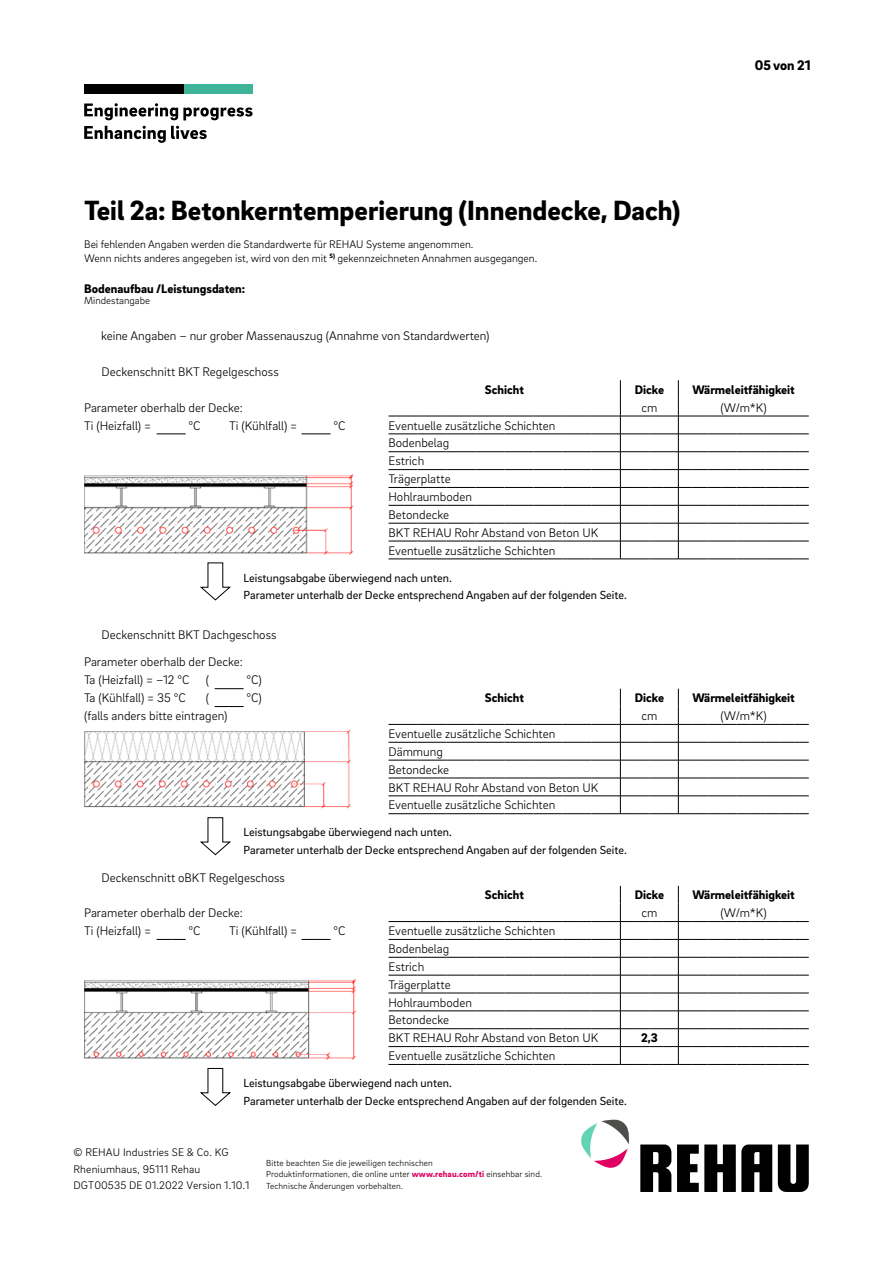
<style>
.page{position:relative;width:893px;height:1263px;background:#fff}
.page>*{position:absolute;margin:0;border:0;box-sizing:border-box;transform-origin:0 0}
.t1{font:900 28.5px "Brix Sans";color:#000}
.t2{font:900 14.25px "Brix Sans";color:#000}
.t3{font:300 12.75px/17.9px "Brix Sans";color:#000}
.t4{font:900 12.75px "Brix Sans";color:#000}
.t5{font:12px/17.9px "Brix Sans";color:#000}
.t6{font:300 11.25px/16.4px "Brix Sans";color:#000}
.t7{font:300 10.5px "Brix Sans";color:#000}
.t8{font:300 9px/11.2px "Brix Sans";letter-spacing:.01em;color:#000}
.s1{font-weight:900;color:#dd0060}
</style>
<div class="page">
<svg style="left:157px;top:434px;width:29px;height:1px"></svg>
<svg style="left:302px;top:434px;width:29px;height:1px"></svg>
<svg style="left:215px;top:688px;width:29px;height:1px"></svg>
<svg style="left:157px;top:939px;width:29px;height:1px"></svg>
<svg style="left:302px;top:939px;width:29px;height:1px"></svg>
<svg style="left:215px;top:706px;width:29px;height:1px"></svg>
<svg style="left:388px;top:380px;width:421px;height:180px"></svg>
<svg style="left:388px;top:689px;width:421px;height:125px"></svg>
<svg style="left:388px;top:886px;width:421px;height:179px"></svg>
<img style="left:84px;top:474px;width:270px;height:81px">
<svg style="left:200px;top:562px;width:31px;height:39px"></svg>
<img style="left:84px;top:729px;width:267px;height:80px">
<svg style="left:200px;top:817px;width:31px;height:39px"></svg>
<img style="left:84px;top:979px;width:272px;height:81px">
<svg style="left:200px;top:1068px;width:31px;height:38px"></svg>
<svg style="left:581px;top:1119px;width:48px;height:49px"></svg>
<svg style="left:640px;top:1144px;width:31px;height:48px"></svg>
<svg style="left:677px;top:1144px;width:95px;height:48px"></svg>
<svg style="left:778px;top:1144px;width:31px;height:48px"></svg>
<svg style="left:84px;top:126px;width:123px;height:17px"></svg>
<svg style="left:84px;top:103px;width:169px;height:17px"></svg>
<div style="left:183px;top:84px;width:70px;height:10px;background:#3db497"></div>
<div style="left:84px;top:84px;width:99px;height:10px;background:#000"></div>
<p class="t2" style="left:755px;top:56px;width:57px">05 von 21</p>
<h1 class="t1" style="left:84px;top:191px;width:598px">Teil 2a: Betonkerntemperierung (Innendecke, Dach)</h1>
<p class="t6" style="left:84px;top:237px;width:455px;line-height:13.5px">Bei fehlenden Angaben werden die Standardwerte für REHAU Systeme angenommen.<br>Wenn nichts anderes angegeben ist, wird von den mit <sup>S)</sup> gekennzeichneten Annahmen ausgegangen.</p>
<p class="t4" style="left:84px;top:280px;width:163px">Bodenaufbau /Leistungsdaten:</p>
<p class="t7" style="left:84px;top:293px;width:67px">Mindestangabe</p>
<p class="t3" style="left:101px;top:326px;width:390px">keine Angaben – nur grober Massenauszug (Annahme von Standardwerten)</p>
<p class="t3" style="left:102px;top:362px;width:179px">Deckenschnitt BKT Regelgeschoss</p>
<p class="t4" style="left:485px;top:381px;width:41px">Schicht</p>
<p class="t4" style="left:635px;top:381px;width:31px">Dicke</p>
<p class="t4" style="left:692px;top:381px;width:104px">Wärmeleitfähigkeit</p>
<p class="t3" style="left:84px;top:398px;width:160px">Parameter oberhalb der Decke:</p>
<p class="t3" style="left:641px;top:398px;width:18px">cm</p>
<p class="t3" style="left:720px;top:398px;width:48px">(W/m*K)</p>
<p class="t3" style="left:84px;top:416px;width:69px">Ti (Heizfall) =</p>
<p class="t3" style="left:188px;top:416px;width:14px">°C</p>
<p class="t3" style="left:229px;top:416px;width:70px">Ti (Kühlfall) =</p>
<p class="t3" style="left:333px;top:416px;width:14px">°C</p>
<p class="t3" style="left:388px;top:416px;width:211px">Eventuelle zusätzliche Schichten<br>Bodenbelag<br>Estrich<br>Trägerplatte<br>Hohlraumboden<br>Betondecke<br>BKT REHAU Rohr Abstand von Beton UK<br>Eventuelle zusätzliche Schichten</p>
<p class="t5" style="left:244px;top:568px;width:385px">Leistungsabgabe überwiegend nach unten.<br>Parameter unterhalb der Decke entsprechend Angaben auf der folgenden Seite.</p>
<p class="t3" style="left:84px;top:621px;width:194px;line-height:27px;text-indent:17px">Deckenschnitt BKT Dachgeschoss<br>Parameter oberhalb der Decke:</p>
<p class="t3" style="left:84px;top:671px;width:107px">Ta (Heizfall) = –12 °C</p>
<p class="t3" style="left:206px;top:671px;width:5px">(</p>
<p class="t3" style="left:246px;top:671px;width:17px">°C)</p>
<p class="t3" style="left:84px;top:688px;width:103px">Ta (Kühlfall) = 35 °C</p>
<p class="t3" style="left:206px;top:688px;width:5px">(</p>
<p class="t3" style="left:246px;top:688px;width:17px">°C)</p>
<p class="t4" style="left:485px;top:689px;width:41px">Schicht</p>
<p class="t4" style="left:635px;top:689px;width:31px">Dicke</p>
<p class="t4" style="left:692px;top:689px;width:104px">Wärmeleitfähigkeit</p>
<p class="t3" style="left:84px;top:706px;width:145px">(falls anders bitte eintragen)</p>
<p class="t3" style="left:641px;top:706px;width:18px">cm</p>
<p class="t3" style="left:720px;top:706px;width:48px">(W/m*K)</p>
<p class="t3" style="left:388px;top:724px;width:211px">Eventuelle zusätzliche Schichten<br>Dämmung<br>Betondecke<br>BKT REHAU Rohr Abstand von Beton UK<br>Eventuelle zusätzliche Schichten</p>
<p class="t5" style="left:244px;top:823px;width:385px">Leistungsabgabe überwiegend nach unten.<br>Parameter unterhalb der Decke entsprechend Angaben auf der folgenden Seite.</p>
<p class="t3" style="left:102px;top:868px;width:185px">Deckenschnitt oBKT Regelgeschoss</p>
<p class="t4" style="left:485px;top:887px;width:41px">Schicht</p>
<p class="t4" style="left:635px;top:887px;width:31px">Dicke</p>
<p class="t4" style="left:692px;top:887px;width:104px">Wärmeleitfähigkeit</p>
<p class="t3" style="left:84px;top:903px;width:160px">Parameter oberhalb der Decke:</p>
<p class="t3" style="left:641px;top:903px;width:18px">cm</p>
<p class="t3" style="left:720px;top:903px;width:48px">(W/m*K)</p>
<p class="t3" style="left:84px;top:921px;width:69px">Ti (Heizfall) =</p>
<p class="t3" style="left:188px;top:921px;width:14px">°C</p>
<p class="t3" style="left:229px;top:921px;width:70px">Ti (Kühlfall) =</p>
<p class="t3" style="left:333px;top:921px;width:14px">°C</p>
<p class="t3" style="left:388px;top:921px;width:211px">Eventuelle zusätzliche Schichten<br>Bodenbelag<br>Estrich<br>Trägerplatte<br>Hohlraumboden<br>Betondecke<br>BKT REHAU Rohr Abstand von Beton UK</p>
<p class="t4" style="left:641px;top:1029px;width:18px">2,3</p>
<p class="t3" style="left:388px;top:1046px;width:168px">Eventuelle zusätzliche Schichten</p>
<p class="t5" style="left:244px;top:1073px;width:385px">Leistungsabgabe überwiegend nach unten.<br>Parameter unterhalb der Decke entsprechend Angaben auf der folgenden Seite.</p>
<p class="t6" style="left:74px;top:1143px;width:177px">© REHAU Industries SE &amp; Co. KG<br>Rheniumhaus, 95111 Rehau<br>DGT00535 DE 01.2022 Version 1.10.1</p>
<p class="t8" style="left:266px;top:1157px;width:277px">Bitte beachten Sie die jeweiligen technischen<br>Produktinformationen, die online unter <span class="s1">www.rehau.com/ti</span> einsehbar sind.<br>Technische Änderungen vorbehalten.</p>
</div>
